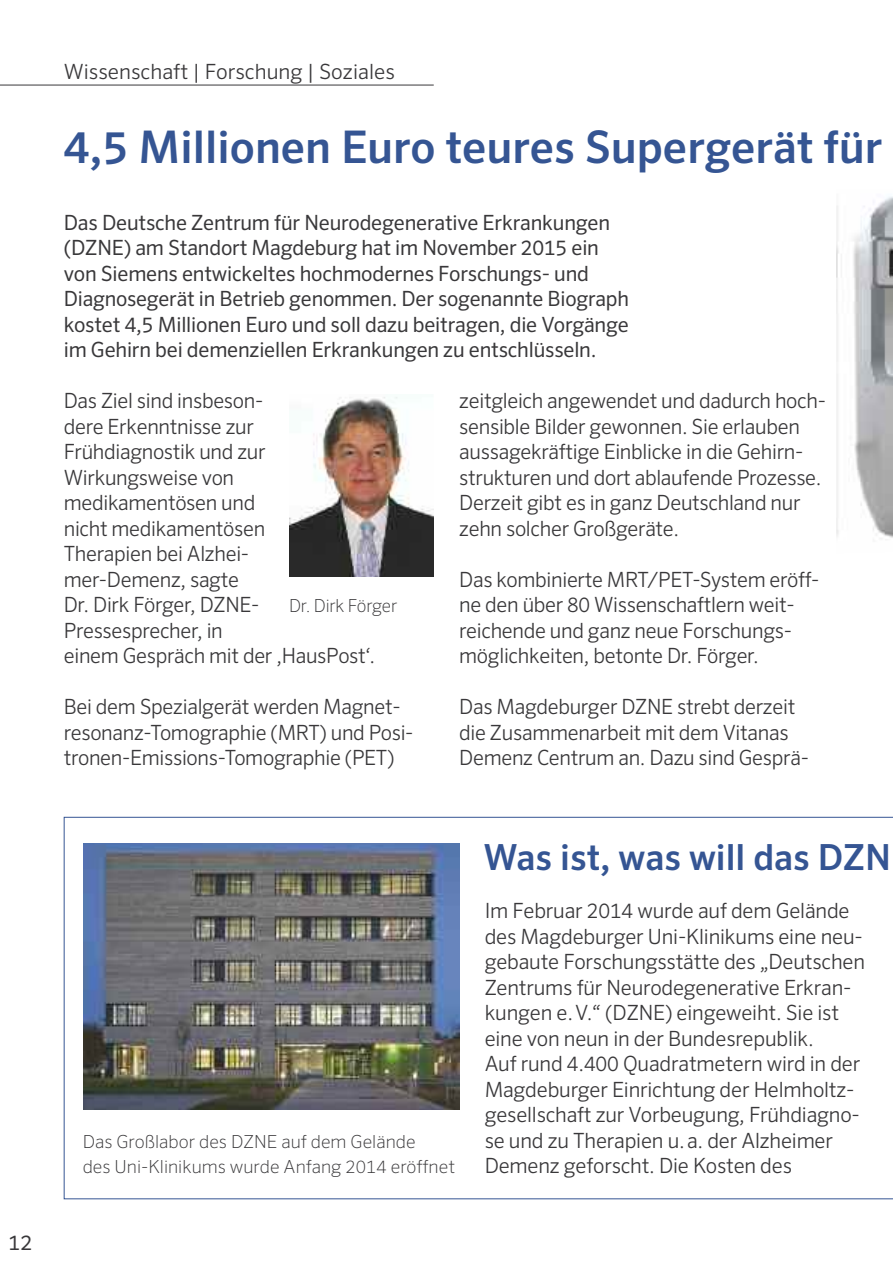
<style>
.page{position:relative;width:893px;height:1263px;background:#fff}
.page>*{position:absolute;margin:0;border:0;box-sizing:border-box;transform-origin:0 0}
.t1{font:500 45px "Sero Offc Pro";color:#355593}
.t2{font:500 36px "Sero Offc Pro";color:#355593}
.t3{font:300 21px/25.5px "Sero Offc Pro";letter-spacing:-.015em;color:#39383a}
.t4{font:21px/25.5px "Sero Offc Pro";letter-spacing:-.01em;color:#39383a}
.t5{font:200 18px/25.5px "Sero Offc Pro";color:#39383a}
</style>
<div class="page">
<svg style="left:64px;top:817px;width:829px;height:382px"></svg>
<hr style="left:0;top:85px;width:434px;height:1px;background:#39383a">
<img style="left:83px;top:843px;width:376px;height:266px">
<img style="left:289px;top:397px;width:145px;height:180px">
<img style="left:836px;top:196px;width:57px;height:343px">
<p class="t4" style="left:9px;top:1229px;width:26px">12</p>
<p class="t3" style="left:64px;top:58px;width:333px">Wissenschaft | Forschung | Soziales</p>
<h1 class="t1" style="left:64px;top:119px;width:820px">4,5 Millionen Euro teures Supergerät für</h1>
<p class="t4" style="left:64px;top:209px;width:567px">Das Deutsche Zentrum für Neurodegenerative Erkrankungen (DZNE) am Standort Magdeburg hat im November 2015 ein von Siemens entwickeltes hochmodernes Forschungs- und Diagnosegerät in Betrieb genommen. Der sogenannte Biograph kostet 4,5 Millionen Euro und soll dazu beitragen, die Vorgänge im Gehirn bei demenziellen Erkrankungen zu entschlüsseln.</p>
<p class="t3" style="left:64px;top:388px;width:313px">Das Ziel sind insbeson-<br>dere Erkenntnisse zur<br>Frühdiagnostik und zur<br>Wirkungsweise von medikamentösen und<br>nicht medikamentösen<br>Therapien bei Alzhei&shy;mer-Demenz, sagte<br>Dr. Dirk Förger, DZNE-<br>Pressesprecher, in<br>einem Gespräch mit der ,HausPost‘.</p>
<p class="t3" style="left:64px;top:694px;width:351px">Bei dem Spezialgerät werden Magnet&shy;resonanz-Tomographie (MRT) und Posi&shy;tronen-Emissions-Tomographie (PET)</p>
<p class="t5" style="left:289px;top:593px;width:110px">Dr. Dirk Förger</p>
<p class="t3" style="left:459px;top:388px;width:368px">zeitgleich angewendet und dadurch hoch&shy;sensible Bilder gewonnen. Sie erlauben aussagekräftige Einblicke in die Gehirn&shy;strukturen und dort ablaufende Prozesse.<br>Derzeit gibt es in ganz Deutschland nur zehn solcher Großgeräte.</p>
<p class="t3" style="left:459px;top:566px;width:361px">Das kombinierte MRT/PET-System eröff&shy;ne den über 80 Wissenschaftlern weit&shy;reichende und ganz neue Forschungs&shy;möglichkeiten, betonte Dr. Förger.</p>
<p class="t3" style="left:459px;top:694px;width:351px">Das Magdeburger DZNE strebt derzeit die Zusammenarbeit mit dem Vitanas<br>Demenz Centrum an. Dazu sind Gesprä-</p>
<h2 class="t2" style="left:484px;top:836px;width:409px">Was ist, was will das DZN</h2>
<p class="t5" style="left:83px;top:1128px;width:374px">Das Großlabor des DZNE auf dem Gelände<br>des Uni-Klinikums wurde Anfang 2014 eröffnet</p>
<p class="t3" style="left:485px;top:898px;width:382px">Im Februar 2014 wurde auf dem Gelände des Magdeburger Uni-Klinikums eine neu&shy;gebaute Forschungsstätte des „Deutschen Zentrums für Neurodegenerative Erkran&shy;kungen e.V.“ (DZNE) eingeweiht. Sie ist eine von neun in der Bundesrepublik.<br>Auf rund 4.400 Quadratmetern wird in der Magdeburger Einrichtung der Helmholtz&shy;gesellschaft zur Vorbeugung, Frühdiagno&shy;se und zu Therapien u.a. der Alzheimer Demenz geforscht. Die Kosten des</p>
</div>
